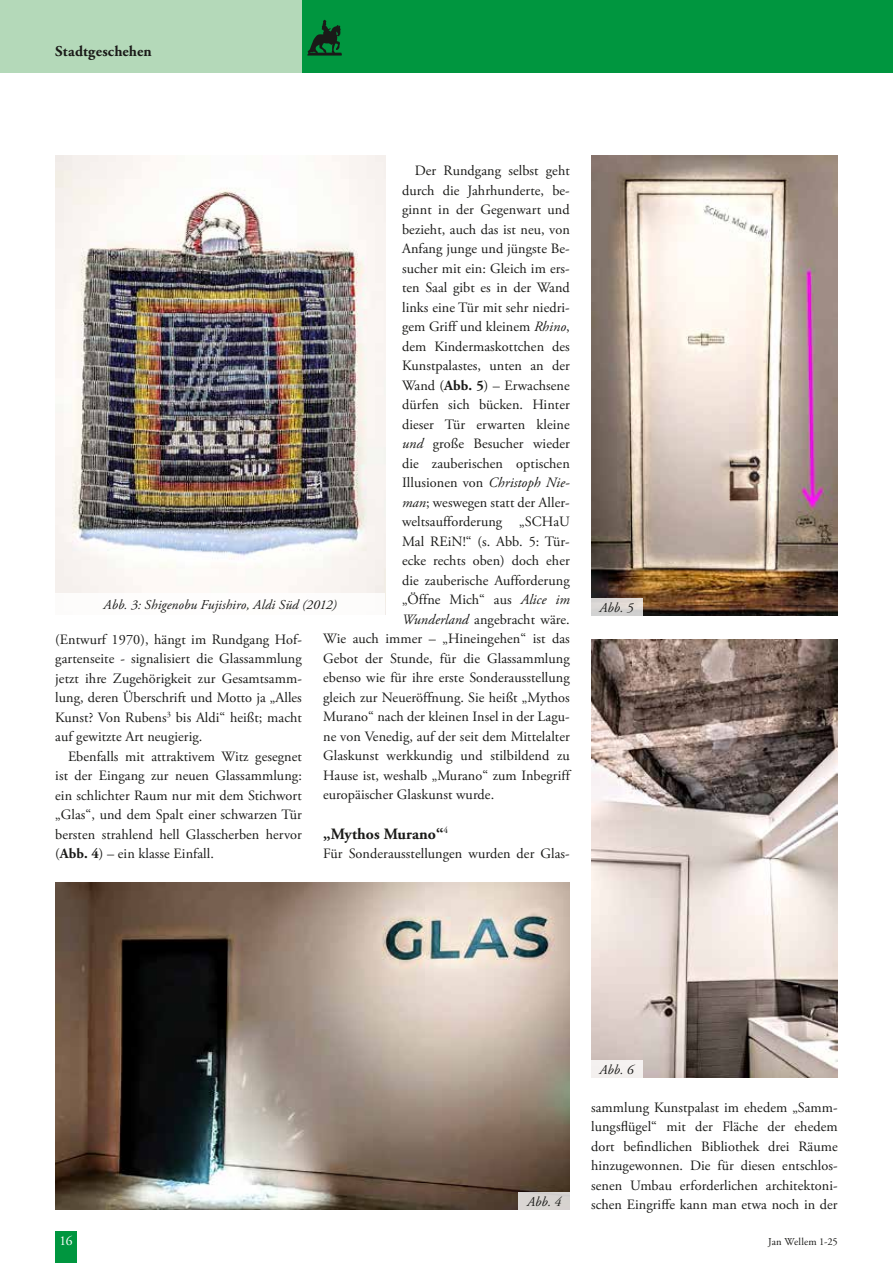
<style>
.page{position:relative;width:893px;height:1263px;background:#fff}
.page>*{position:absolute;margin:0;border:0;box-sizing:border-box;transform-origin:0 0}
.t1{font:700 15.75px "Adobe Garamond Pro";letter-spacing:.005em;color:#1a1a18}
.t2{font:700 15px "Adobe Garamond Pro";letter-spacing:.01em;color:#1a1a18}
.t3{font:14.25px/19.5px "Adobe Garamond Pro";letter-spacing:.005em;color:#1a1a18;text-align:justify}
.t4{font:italic 13.5px "Adobe Garamond Pro";letter-spacing:.005em;color:#1a1a18}
.t5{font:13.5px "Adobe Garamond Pro";color:#fff}
.t6{font:10.5px "Adobe Garamond Pro";letter-spacing:.01em;color:#1a1a18}
.s1{font-style:italic}
.s2{font-weight:700}
</style>
<div class="page">
<div style="left:302px;top:0;width:591px;height:72px;background:#00963f"></div>
<div style="left:0;top:0;width:302px;height:72px;background:#b4d9b9"></div>
<svg style="left:307px;top:20px;width:35px;height:36px"></svg>
<div style="left:55px;top:1231px;width:22px;height:32px;background:#00963f"></div>
<img style="left:55px;top:155px;width:330px;height:438px">
<img style="left:591px;top:155px;width:247px;height:461px">
<img style="left:55px;top:883px;width:515px;height:327px">
<div style="left:519px;top:1193px;width:51px;height:17px;background:#d8d4d2"></div>
<svg style="left:591px;top:599px;width:51px;height:17px"></svg>
<img style="left:591px;top:639px;width:247px;height:439px">
<div style="left:591px;top:1061px;width:51px;height:17px;background:#f4f1ef"></div>
<p class="t2" style="left:55px;top:42px;width:98px">Stadtgeschehen</p>
<p class="t3" style="left:415px;top:162px;width:156px">Der Rundgang selbst geht</p>
<p class="t3" style="left:402px;top:181px;width:169px">durch die Jahrhunderte, be-</p>
<p class="t3" style="left:402px;top:201px;width:169px">ginnt in der Gegenwart und</p>
<p class="t3" style="left:402px;top:220px;width:169px">bezieht, auch das ist neu, von</p>
<p class="t3" style="left:402px;top:240px;width:169px">Anfang junge und jüngste Be-</p>
<p class="t3" style="left:402px;top:259px;width:169px">sucher mit ein: Gleich im ers-</p>
<p class="t3" style="left:402px;top:279px;width:169px">ten Saal gibt es in der Wand</p>
<p class="t3" style="left:402px;top:298px;width:169px">links eine Tür mit sehr niedri-</p>
<p class="t3" style="left:402px;top:318px;width:169px">gem Griff und kleinem <span class="s1">Rhino</span>,</p>
<p class="t3" style="left:402px;top:337px;width:169px">dem Kindermaskottchen des</p>
<p class="t3" style="left:402px;top:357px;width:169px">Kunstpalastes, unten an der</p>
<p class="t3" style="left:402px;top:376px;width:169px">Wand (<span class="s2">Abb. 5</span>) – Erwachsene</p>
<p class="t3" style="left:402px;top:396px;width:169px">dürfen sich bücken. Hinter</p>
<p class="t3" style="left:402px;top:415px;width:169px">dieser Tür erwarten kleine</p>
<p class="t3" style="left:402px;top:435px;width:169px"><span class="s1">und</span> große Besucher wieder</p>
<p class="t3" style="left:402px;top:454px;width:169px">die zauberischen optischen</p>
<p class="t3" style="left:402px;top:474px;width:169px">Illusionen von <span class="s1">Christoph Nie-</span></p>
<p class="t3" style="left:402px;top:493px;width:169px"><span class="s1">man</span>; weswegen statt der Aller-</p>
<p class="t3" style="left:402px;top:513px;width:169px">weltsaufforderung „SCHaU</p>
<p class="t3" style="left:402px;top:532px;width:169px">Mal REiN!“ (s. Abb. 5: Tür-</p>
<p class="t3" style="left:402px;top:552px;width:169px">ecke rechts oben) doch eher</p>
<p class="t3" style="left:402px;top:571px;width:169px">die zauberische Aufforderung</p>
<p class="t3" style="left:402px;top:591px;width:169px">„Öffne Mich“ aus <span class="s1">Alice im</span></p>
<p class="t3" style="left:402px;top:610px;width:169px"><span class="s1">Wunderland</span> angebracht wäre.</p>
<p class="t3" style="left:323px;top:630px;width:248px">Wie auch immer – „Hineingehen“ ist das</p>
<p class="t3" style="left:323px;top:649px;width:248px">Gebot der Stunde, für die Glassammlung</p>
<p class="t3" style="left:323px;top:669px;width:248px">ebenso wie für ihre erste Sonderausstellung</p>
<p class="t3" style="left:323px;top:688px;width:248px">gleich zur Neueröffnung. Sie heißt „Mythos</p>
<p class="t3" style="left:323px;top:708px;width:248px">Murano“ nach der kleinen Insel in der Lagu-</p>
<p class="t3" style="left:323px;top:727px;width:248px">ne von Venedig, auf der seit dem Mittelalter</p>
<p class="t3" style="left:323px;top:747px;width:248px">Glaskunst werkkundig und stilbildend zu</p>
<p class="t3" style="left:323px;top:766px;width:248px">Hause ist, weshalb „Murano“ zum Inbegriff</p>
<p class="t3" style="left:323px;top:786px;width:173px">europäischer Glaskunst wurde.</p>
<p class="t1" style="left:323px;top:824px;width:127px">„Mythos Murano“<sup>4</sup></p>
<p class="t3" style="left:323px;top:844px;width:248px">Für Sonderausstellungen wurden der Glas-</p>
<p class="t4" style="left:104px;top:596px;width:235px">Abb. 3: Shigenobu Fujishiro, Aldi Süd (2012)</p>
<p class="t3" style="left:55px;top:630px;width:248px">(Entwurf 1970), hängt im Rundgang Hof&shy;gartenseite - signalisiert die Glassammlung jetzt ihre Zugehörigkeit zur Gesamtsamm&shy;lung, deren Überschrift und Motto ja „Alles Kunst? Von Rubens<sup>3</sup> bis Aldi“ heißt; macht auf gewitzte Art neugierig.</p>
<p class="t3" style="left:55px;top:747px;width:248px;text-indent:13px">Ebenfalls mit attraktivem Witz gesegnet ist der Eingang zur neuen Glassammlung: ein schlichter Raum nur mit dem Stichwort „Glas“, und dem Spalt einer schwarzen Tür bersten strahlend hell Glasscherben hervor (<span class="s2">Abb. 4</span>) – ein klasse Einfall.</p>
<p class="t4" style="left:599px;top:600px;width:36px">Abb. 5</p>
<p class="t4" style="left:527px;top:1194px;width:36px">Abb. 4</p>
<p class="t4" style="left:599px;top:1062px;width:36px">Abb. 6</p>
<p class="t3" style="left:591px;top:1098px;width:248px">sammlung Kunstpalast im ehedem „Samm&shy;lungsflügel“ mit der Fläche der ehedem dort befindlichen Bibliothek drei Räume hinzugewonnen. Die für diesen entschlos&shy;senen Umbau erforderlichen architektoni&shy;schen Eingriffe kann man etwa noch in der</p>
<p class="t5" style="left:60px;top:1233px;width:14px">16</p>
<p class="t6" style="left:768px;top:1235px;width:71px">Jan Wellem 1-25</p>
</div>
